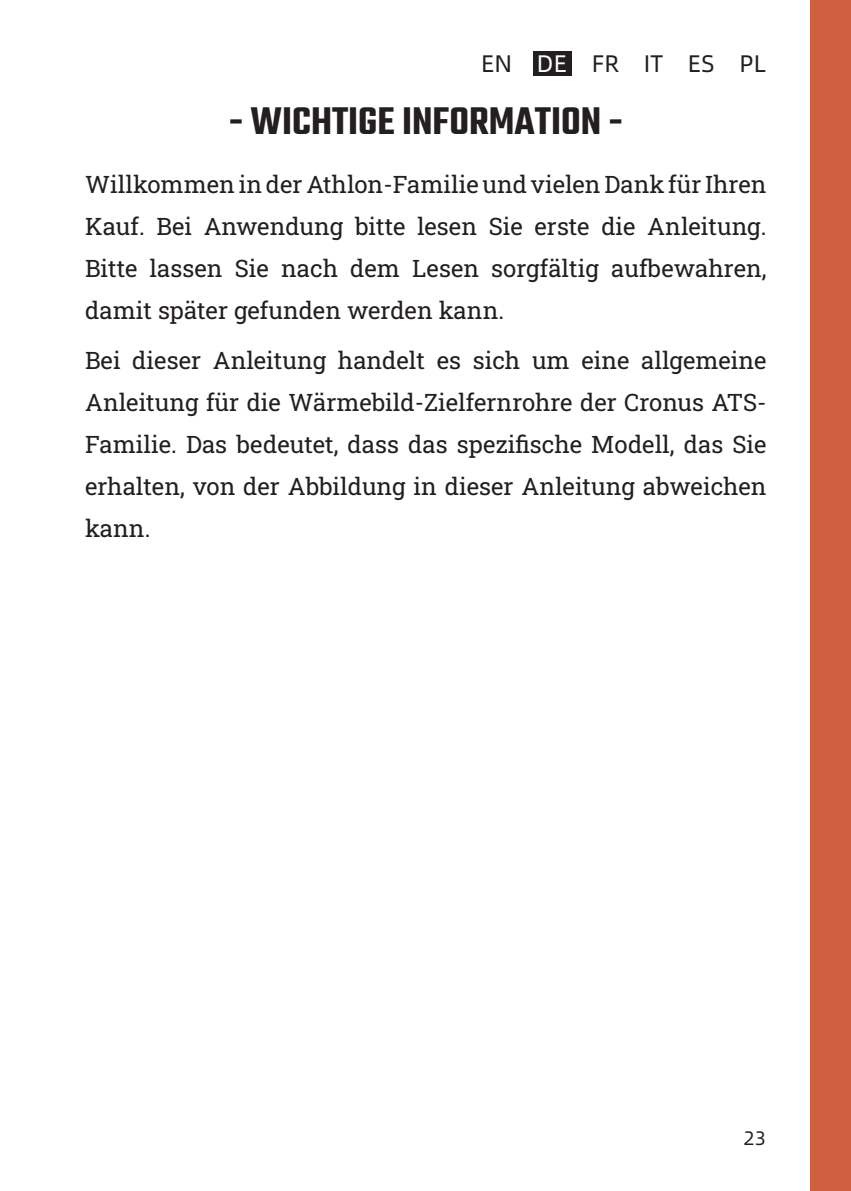
<style>
.page{position:relative;width:851px;height:1191px;background:#fff}
.page>*{position:absolute;margin:0;border:0;box-sizing:border-box;transform-origin:0 0}
.t1{font:600 42px "Teko";color:#231f20}
.t2{font:24px/42px "Roboto Slab";color:#231f20;text-align:justify}
.t3{font:24px "Alibaba Sans";color:#231f20}
.t4{font:19.5px "Alibaba Sans";color:#231f20}
.s1{color:#fff}
</style>
<div class="page">
<div style="left:533px;top:51px;width:38px;height:25px;background:#231f20"></div>
<div style="left:810px;top:0;width:40px;height:1191px;background:#ce5f3f"></div>
<p class="t3" style="left:481px;top:46px;width:286px">EN <span class="s1">DE</span> FR IT ES PL</p>
<p class="t1" style="left:229px;top:95px;width:395px">- WICHTIGE INFORMATION -</p>
<p class="t2" style="left:85px;top:162px;width:683px">Willkommen in der Athlon-Familie und vielen Dank für Ihren Kauf. Bei Anwendung bitte lesen Sie erste die Anleitung.<br>Bitte lassen Sie nach dem Lesen sorgfältig aufbewahren, damit später gefunden werden kann.</p>
<p class="t2" style="left:85px;top:339px;width:683px">Bei dieser Anleitung handelt es sich um eine allgemeine Anleitung für die Wärmebild-Zielfernrohre der Cronus ATS-Familie. Das bedeutet, dass das spezifische Modell, das Sie erhalten, von der Abbildung in dieser Anleitung abweichen kann.</p>
<p class="t4" style="left:743px;top:1123px;width:24px">23</p>
</div>
